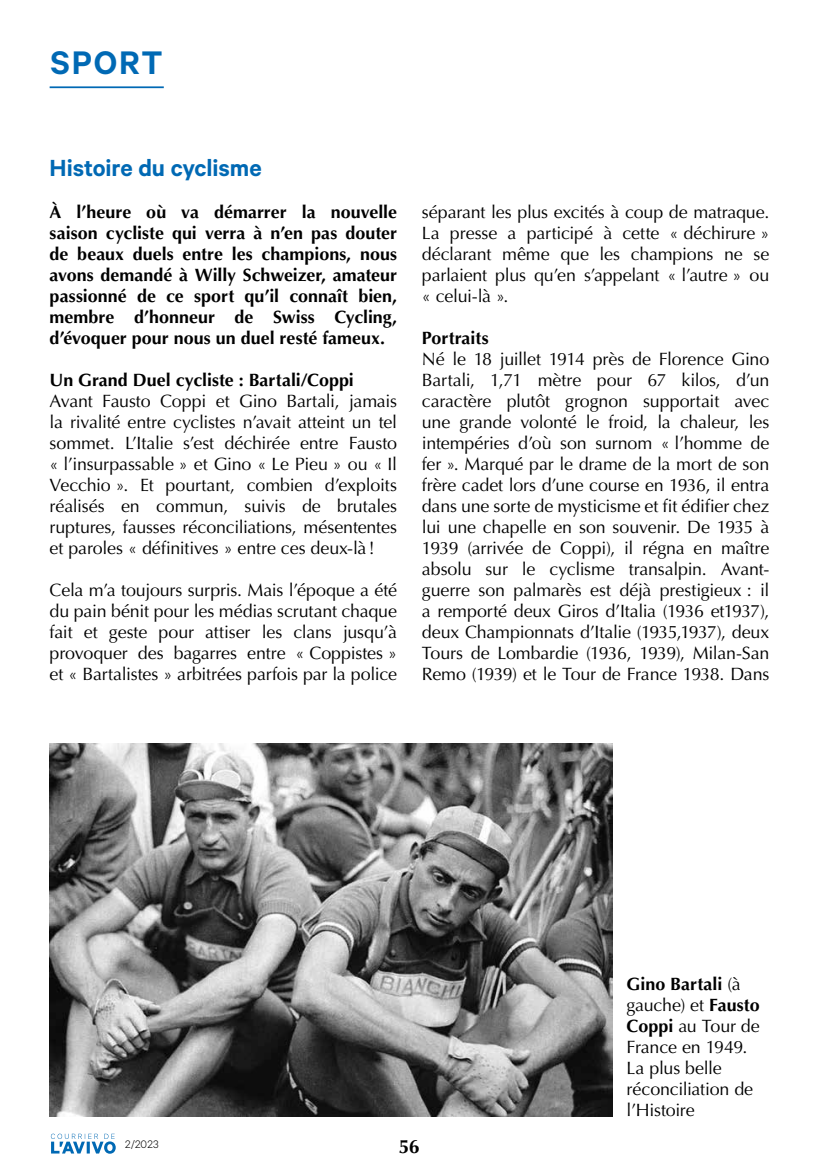
<style>
.page{position:relative;width:819px;height:1176px;background:#fff}
.page>*{position:absolute;margin:0;border:0;box-sizing:border-box;transform-origin:0 0}
.t1{font:600 36.75px "Calibre";letter-spacing:.05em;color:#0069b4}
.t2{font:600 26.25px "Calibre";letter-spacing:-.005em;color:#0069b4}
.t3{font:700 19.25px "Optima LT Std";color:#000}
.t4{font:17.85px/21px "Optima LT Std";letter-spacing:-.015em;color:#000;text-align:justify}
.t5{font:700 17.85px/21px "Optima LT Std";letter-spacing:.005em;color:#000;text-align:justify}
.t6{font:300 12.25px "Calibre";color:#000}
.s1{font-weight:700}
</style>
<div class="page">
<svg style="left:51px;top:1133px;width:65px;height:20px"></svg>
<hr style="left:50px;top:86px;width:114px;height:2px;background:#0069b4">
<img style="left:50px;top:743px;width:562px;height:373px">
<h1 class="t1" style="left:50px;top:41px;width:114px">SPORT</h1>
<h2 class="t2" style="left:50px;top:153px;width:213px">Histoire du cyclisme</h2>
<p class="t5" style="left:50px;top:202px;width:349px">À l’heure où va démarrer la nouvelle saison cycliste qui verra à n’en pas douter de beaux duels entre les champions, nous avons demandé à Willy Schweizer, amateur passionné de ce sport qu’il connaît bien, membre d’honneur de Swiss Cycling, d’évoquer pour nous un duel resté fameux.</p>
<p class="t5" style="left:50px;top:370px;width:306px">Un Grand Duel cycliste : Bartali/Coppi</p>
<p class="t4" style="left:50px;top:391px;width:349px">Avant Fausto Coppi et Gino Bartali, jamais la rivalité entre cyclistes n’avait atteint un tel sommet. L’Italie s’est déchirée entre Fausto « l’insurpassable » et Gino « Le Pieu » ou « Il Vecchio ». Et pourtant, combien d’exploits réalisés en commun, suivis de brutales ruptures, fausses réconciliations, mésententes et paroles « définitives » entre ces deux-là !</p>
<p class="t4" style="left:50px;top:580px;width:349px">Cela m’a toujours surpris. Mais l’époque a été du pain bénit pour les médias scrutant chaque fait et geste pour attiser les clans jusqu’à provoquer des bagarres entre « Coppistes » et « Bartalistes » arbitrées parfois par la police</p>
<p class="t4" style="left:422px;top:202px;width:349px">séparant les plus excités à coup de matraque.<br>La presse a participé à cette « déchirure » déclarant même que les champions ne se parlaient plus qu’en s’appelant « l’autre » ou « celui-là ».</p>
<p class="t5" style="left:422px;top:328px;width:68px">Portraits</p>
<p class="t4" style="left:422px;top:349px;width:349px">Né le 18 juillet 1914 près de Florence Gino Bartali, 1,71 mètre pour 67 kilos, d’un caractère plutôt grognon supportait avec une grande volonté le froid, la chaleur, les intempéries d’où son surnom « l’homme de fer ». Marqué par le drame de la mort de son frère cadet lors d’une course en 1936, il entra dans une sorte de mysticisme et fit édifier chez lui une chapelle en son souvenir. De 1935 à 1939 (arrivée de Coppi), il régna en maître absolu sur le cyclisme transalpin. Avant&shy;guerre son palmarès est déjà prestigieux : il a remporté deux Giros d’Italia (1936 et1937), deux Championnats d’Italie (1935,1937), deux Tours de Lombardie (1936, 1939), Milan-San Remo (1939) et le Tour de France 1938. Dans</p>
<p class="t4" style="left:626px;top:974px;width:135px;text-align:left"><span class="s1">Gino Bartali</span> (à gauche) et <span class="s1">Fausto<br>Coppi</span> au Tour de<br>France en 1949.<br>La plus belle réconciliation de l’Histoire</p>
<p class="t6" style="left:125px;top:1137px;width:35px">2/2023</p>
<p class="t3" style="left:398px;top:1135px;width:22px">56</p>
</div>
